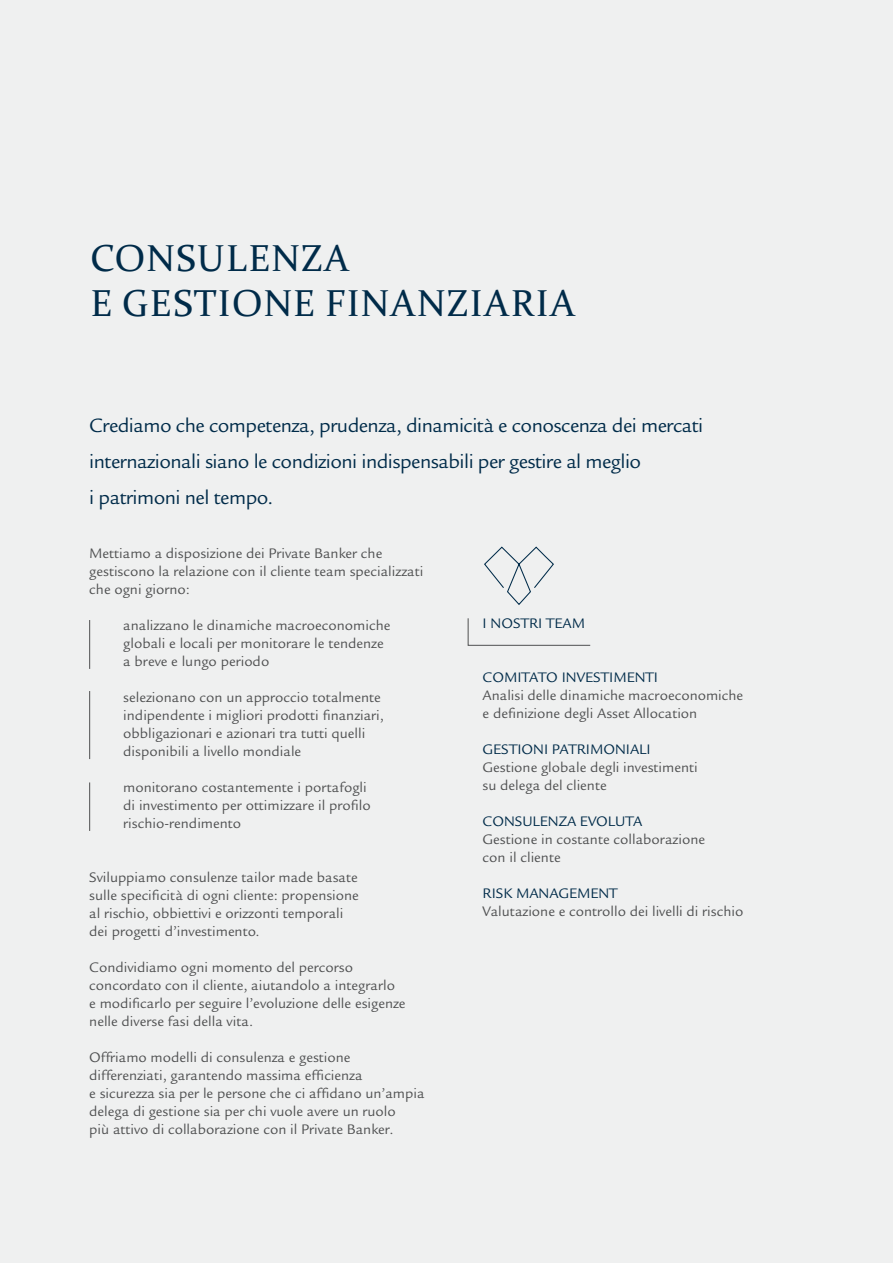
<style>
.page{position:relative;width:893px;height:1263px;background:#eff0f0}
.page>*{position:absolute;margin:0;border:0;box-sizing:border-box;transform-origin:0 0}
.t1{font:37.5px/45px "Constantia";letter-spacing:.04em;color:#002b49}
.t2{font:21px/36px "Legacy Sans Std";letter-spacing:-.025em;color:#002b49}
.t3{font:15px/18px "Legacy Sans Std";color:#4f5051}
.t4{font:15px "Legacy Sans Std";color:#002b49}
</style>
<div class="page">
<hr style="left:89px;top:620px;width:1px;height:49px;background:#4f5051">
<hr style="left:89px;top:782px;width:1px;height:49px;background:#4f5051">
<hr style="left:89px;top:691px;width:1px;height:68px;background:#4f5051">
<svg style="left:467px;top:618px;width:124px;height:28px"></svg>
<svg style="left:484px;top:546px;width:70px;height:59px"></svg>
<h1 class="t1" style="left:90px;top:234px;width:487px">CONSULENZA<br>E GESTIONE FINANZIARIA</h1>
<h2 class="t2" style="left:89px;top:408px;width:616px">Crediamo che competenza, prudenza, dinamicità e conoscenza dei mercati internazionali siano le condizioni indispensabili per gestire al meglio<br>i patrimoni nel tempo.</h2>
<p class="t3" style="left:89px;top:544px;width:335px">Mettiamo a disposizione dei Private Banker che gestiscono la relazione con il cliente team specializzati che ogni giorno:</p>
<p class="t3" style="left:123px;top:616px;width:269px">analizzano le dinamiche macroeconomiche globali e locali per monitorare le tendenze a breve e lungo periodo</p>
<p class="t3" style="left:123px;top:688px;width:262px">selezionano con un approccio totalmente indipendente i migliori prodotti finanziari, obbligazionari e azionari tra tutti quelli disponibili a livello mondiale</p>
<p class="t3" style="left:123px;top:778px;width:249px">monitorano costantemente i portafogli di investimento per ottimizzare il profilo rischio-rendimento</p>
<p class="t3" style="left:89px;top:868px;width:271px">Sviluppiamo consulenze tailor made basate sulle specificità di ogni cliente: propensione al rischio, obbiettivi e orizzonti temporali dei progetti d’investimento.</p>
<p class="t3" style="left:89px;top:958px;width:318px">Condividiamo ogni momento del percorso concordato con il cliente, aiutandolo a integrarlo<br>e modificarlo per seguire l’evoluzione delle esigenze nelle diverse fasi della vita.</p>
<p class="t3" style="left:89px;top:1048px;width:337px">Offriamo modelli di consulenza e gestione differenziati, garantendo massima efficienza<br>e sicurezza sia per le persone che ci affidano un’ampia delega di gestione sia per chi vuole avere un ruolo<br>più attivo di collaborazione con il Private Banker.</p>
<p class="t4" style="left:483px;top:615px;width:104px">I NOSTRI TEAM</p>
<p class="t4" style="left:483px;top:669px;width:177px">COMITATO INVESTIMENTI</p>
<p class="t3" style="left:483px;top:686px;width:262px">Analisi delle dinamiche macroeconomiche e definizione degli Asset Allocation</p>
<p class="t4" style="left:483px;top:741px;width:169px">GESTIONI PATRIMONIALI</p>
<p class="t3" style="left:483px;top:758px;width:217px">Gestione globale degli investimenti su delega del cliente</p>
<p class="t4" style="left:483px;top:813px;width:161px">CONSULENZA EVOLUTA</p>
<p class="t3" style="left:483px;top:830px;width:224px">Gestione in costante collaborazione con il cliente</p>
<p class="t4" style="left:483px;top:885px;width:136px">RISK MANAGEMENT</p>
<p class="t3" style="left:483px;top:902px;width:262px">Valutazione e controllo dei livelli di rischio</p>
</div>
